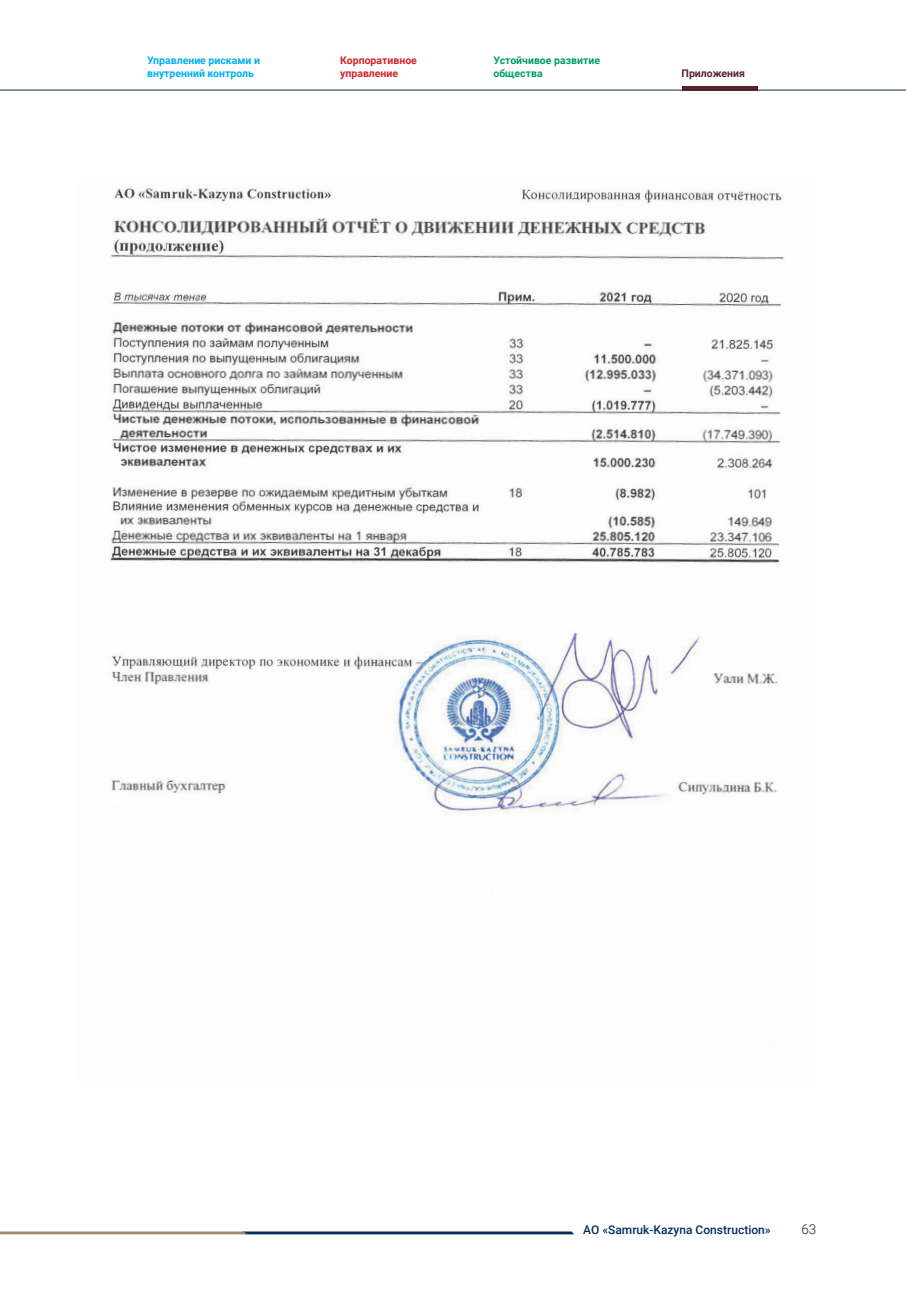
<style>
.page{position:relative;width:906px;height:1289px;background:#fff}
.page>*{position:absolute;margin:0;border:0;box-sizing:border-box;transform-origin:0 0}
.t1{font:300 13.5px "Roboto";color:#231f20}
.t2{font:500 12px "Roboto";color:#002e5e}
.t3{font:700 10.5px/12.6px "Roboto";color:#00aeef}
.t4{font:700 10.5px/12.6px "Roboto";color:#009d61}
.t5{font:700 10.5px/12.6px "Roboto";color:#d1232a}
.t6{font:700 10.5px "Roboto";color:#56232c}
</style>
<div class="page">
<hr style="left:0;top:90px;width:906px;height:1px;background:#002e5e">
<svg style="left:0;top:1231px;width:574px;height:3px;background:#65717d"></svg>
<div style="left:681px;top:86px;width:76px;height:5px;background:#56232c"></div>
<img style="left:110px;top:187px;width:675px;height:627px">
<p class="t3" style="left:147px;top:54px;width:114px">Управление рисками и внутренний контроль</p>
<p class="t5" style="left:340px;top:54px;width:78px">Корпоративное управление</p>
<p class="t4" style="left:493px;top:54px;width:108px">Устойчивое развитие общества</p>
<p class="t6" style="left:681px;top:65px;width:65px">Приложения</p>
<p class="t2" style="left:583px;top:1221px;width:189px">АО «Samruk-Kazyna Construction»</p>
<p class="t1" style="left:801px;top:1219px;width:16px">63</p>
</div>
